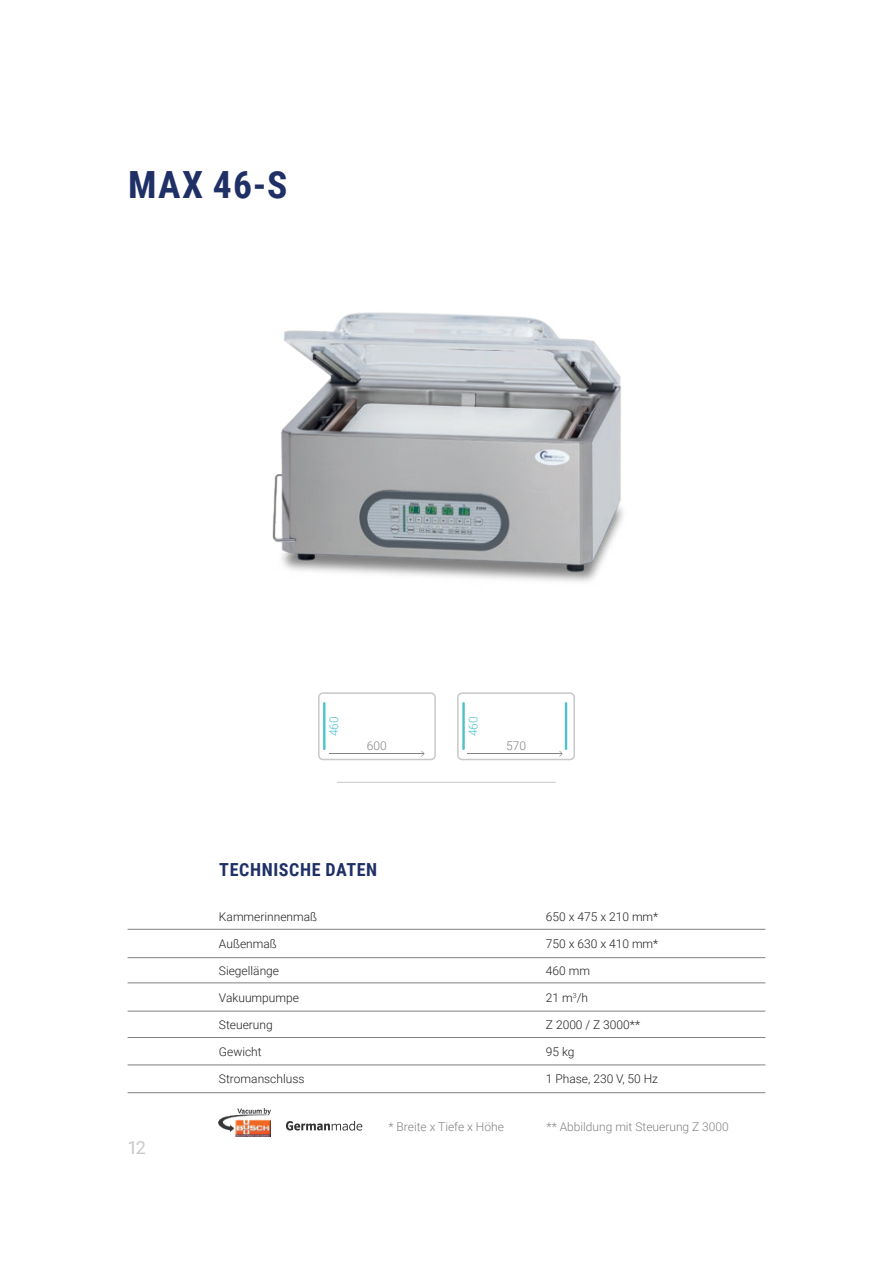
<style>
.page{position:relative;width:893px;height:1263px;background:#fff}
.page>*{position:absolute;margin:0;border:0;box-sizing:border-box;transform-origin:0 0}
.t1{font:700 37.5px "Roboto Condensed";color:#1e3066}
.t2{font:700 18px "Roboto Condensed";letter-spacing:.035em;color:#1e3066}
.t3{font:18px "Roboto";color:#c7c8ca}
.t4{font:300 12px "Roboto";color:#231f20}
.t5{font:300 12px "Roboto";color:#808285}
.t6{font:300 12px "Roboto";color:#4fc3cb}
</style>
<div class="page">
<hr style="left:128px;top:929px;width:637px;height:1px;background:#808285">
<hr style="left:128px;top:957px;width:637px;height:1px;background:#808285">
<hr style="left:128px;top:982px;width:637px;height:1px;background:#808285">
<hr style="left:128px;top:1011px;width:637px;height:1px;background:#808285">
<hr style="left:128px;top:1037px;width:637px;height:1px;background:#808285">
<hr style="left:128px;top:1065px;width:637px;height:1px;background:#808285">
<img style="left:272px;top:312px;width:352px;height:270px">
<svg style="left:318px;top:692px;width:118px;height:68px"></svg>
<svg style="left:457px;top:692px;width:118px;height:68px"></svg>
<hr style="left:462px;top:702px;width:3px;height:48px;background:#4fc3cb">
<hr style="left:323px;top:702px;width:2px;height:48px;background:#4fc3cb">
<hr style="left:565px;top:702px;width:2px;height:48px;background:#4fc3cb">
<img style="left:219px;top:1108px;width:51px;height:29px">
<svg style="left:286px;top:1121px;width:76px;height:9px"></svg>
<hr style="left:128px;top:1092px;width:637px;height:1px;background:#808285">
<hr style="left:337px;top:782px;width:219px;height:1px;background:#c7c8ca">
<h1 class="t1" style="left:128px;top:159px;width:161px">MAX 46-S</h1>
<p class="t6" style="left:325px;top:736px;width:21px;rotate:-90deg">460</p>
<p class="t5" style="left:367px;top:738px;width:21px">600</p>
<h2 class="t2" style="left:219px;top:857px;width:159px">TECHNISCHE DATEN</h2>
<p class="t6" style="left:465px;top:736px;width:21px;rotate:-90deg">460</p>
<p class="t5" style="left:506px;top:738px;width:21px">570</p>
<p class="t4" style="left:219px;top:909px;width:100px">Kammerinnenmaß</p>
<p class="t4" style="left:546px;top:909px;width:114px">650 x 475 x 210 mm*</p>
<p class="t4" style="left:219px;top:936px;width:59px">Außenmaß</p>
<p class="t4" style="left:546px;top:936px;width:114px">750 x 630 x 410 mm*</p>
<p class="t4" style="left:219px;top:963px;width:62px">Siegellänge</p>
<p class="t4" style="left:546px;top:963px;width:46px">460 mm</p>
<p class="t4" style="left:219px;top:990px;width:81px">Vakuumpumpe</p>
<p class="t4" style="left:546px;top:990px;width:44px">21 m<sup>3</sup>/h</p>
<p class="t4" style="left:219px;top:1017px;width:55px">Steuerung</p>
<p class="t4" style="left:546px;top:1017px;width:96px">Z 2000 / Z 3000**</p>
<p class="t4" style="left:219px;top:1044px;width:44px">Gewicht</p>
<p class="t4" style="left:546px;top:1044px;width:30px">95 kg</p>
<p class="t4" style="left:219px;top:1071px;width:87px">Stromanschluss</p>
<p class="t4" style="left:546px;top:1071px;width:114px">1 Phase, 230 V, 50 Hz</p>
<h2 class="t3" style="left:128px;top:1135px;width:20px">12</h2>
<p class="t5" style="left:388px;top:1118px;width:117px">* Breite x Tiefe x Höhe</p>
<p class="t5" style="left:547px;top:1118px;width:184px">** Abbildung mit Steuerung Z 3000</p>
</div>
